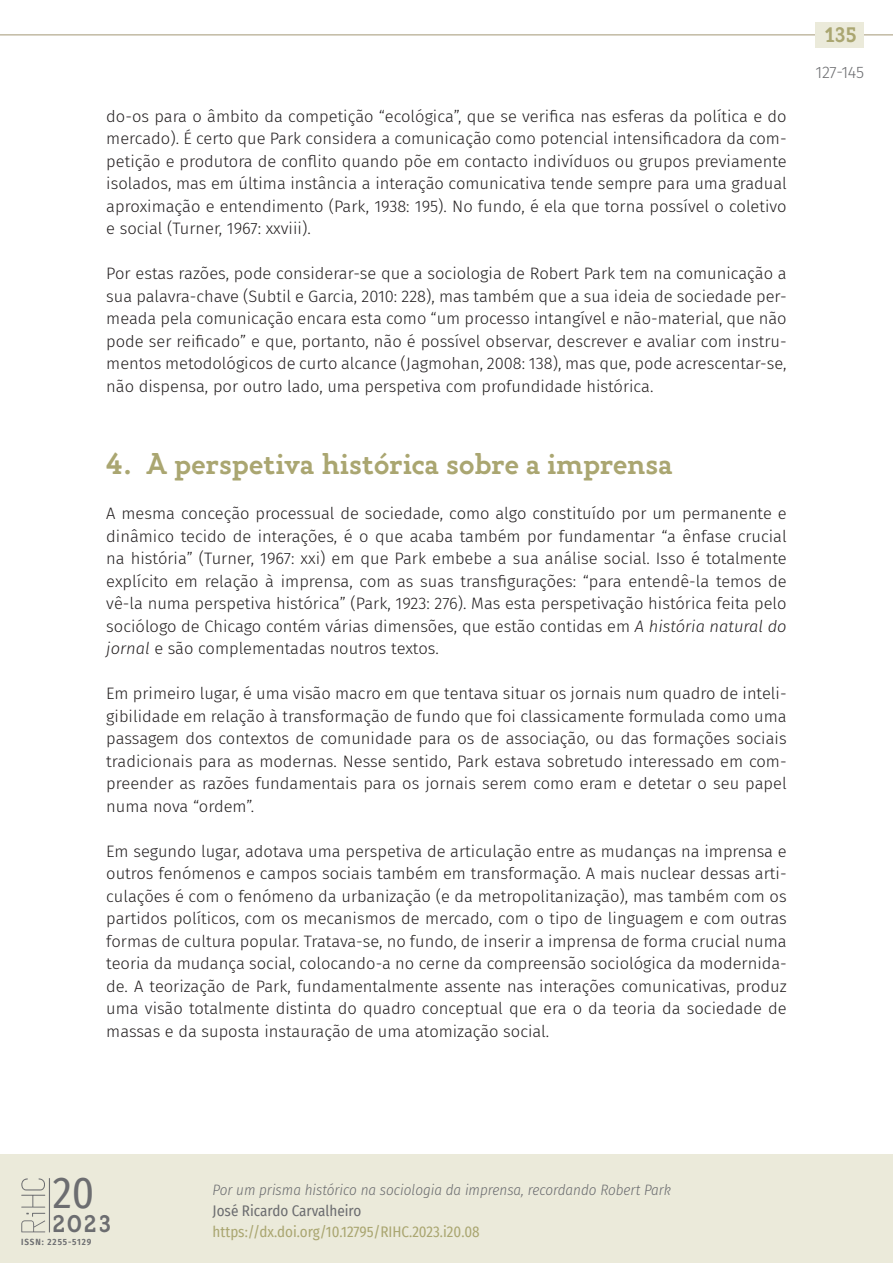
<style>
.page{position:relative;width:893px;height:1263px;background:#fff}
.page>*{position:absolute;margin:0;border:0;box-sizing:border-box;transform-origin:0 0}
.t1{font:43.2px "Fira Sans Condensed";color:#6c6d70}
._40_enunc_1{font:600 30px "Gambero";color:#aaa671}
.t2{font:600 24px "Gambero";color:#6c6d70}
.t3{font:600 21px "Gambero";color:#aaa671}
._00_bsc_PORT{font:300 16.5px/22.5px "Fira Sans";color:#231f20;text-align:justify}
._00_bsc_tras{font:300 16.5px/22.5px "Fira Sans";color:#231f20;text-align:justify}
.t4{font:300 16.5px "Fira Sans";letter-spacing:-.025em;color:#6c6d70}
.t5{font:italic 300 15px "Fira Sans Condensed";color:#6c6d70}
.t6{font:15px "Fira Sans Condensed";color:#aaa671}
.t7{font:15px "Fira Sans Condensed";color:#6c6d70}
.t8{font:600 9px "Fira Sans Condensed";letter-spacing:.1em;color:#6c6d70}
.s1{font-style:italic}
</style>
<div class="page">
<hr style="left:0;top:34px;width:893px;height:1px;background:#aea385">
<div style="left:816px;top:22px;width:48px;height:26px;background:#ebeada"></div>
<div style="left:0;top:1154px;width:893px;height:109px;background:#ebeada"></div>
<hr style="left:49px;top:1178px;width:1px;height:54px;background:#6c6d70">
<svg style="left:21px;top:1178px;width:24px;height:29px"></svg>
<svg style="left:21px;top:1213px;width:24px;height:19px"></svg>
<p class="_00_bsc_PORT" style="left:106px;top:105px;width:682px">do-os para o âmbito da competição “ecológica”, que se verifica nas esferas da política e do mercado). É certo que Park considera a comunicação como potencial intensificadora da com&shy;petição e produtora de conflito quando põe em contacto indivíduos ou grupos previamente isolados, mas em última instância a interação comunicativa tende sempre para uma gradual aproximação e entendimento (Park, 1938: 195). No fundo, é ela que torna possível o coletivo e social (Turner, 1967: xxviii).</p>
<p class="_00_bsc_PORT" style="left:106px;top:262px;width:682px">Por estas razões, pode considerar-se que a sociologia de Robert Park tem na comunicação a sua palavra-chave (Subtil e Garcia, 2010: 228), mas também que a sua ideia de sociedade per&shy;meada pela comunicação encara esta como “um processo intangível e não-material, que não pode ser reificado” e que, portanto, não é possível observar, descrever e avaliar com instru&shy;mentos metodológicos de curto alcance (Jagmohan, 2008: 138), mas que, pode acrescentar-se, não dispensa, por outro lado, uma perspetiva com profundidade histórica.</p>
<p class="_40_enunc_1" style="left:106px;top:445px;width:568px">4. A perspetiva histórica sobre a imprensa</p>
<p class="_00_bsc_tras" style="left:106px;top:502px;width:682px">A mesma conceção processual de sociedade, como algo constituído por um permanente e dinâmico tecido de interações, é o que acaba também por fundamentar “a ênfase crucial na história” (Turner, 1967: xxi) em que Park embebe a sua análise social. Isso é totalmente explícito em relação à imprensa, com as suas transfigurações: “para entendê-la temos de vê-la numa perspetiva histórica” (Park, 1923: 276). Mas esta perspetivação histórica feita pelo sociólogo de Chicago contém várias dimensões, que estão contidas em <span class="s1">A história natural do jornal</span> e são complementadas noutros textos.</p>
<p class="_00_bsc_PORT" style="left:106px;top:682px;width:682px">Em primeiro lugar, é uma visão macro em que tentava situar os jornais num quadro de inteli&shy;gibilidade em relação à transformação de fundo que foi classicamente formulada como uma passagem dos contextos de comunidade para os de associação, ou das formações sociais tradicionais para as modernas. Nesse sentido, Park estava sobretudo interessado em com&shy;preender as razões fundamentais para os jornais serem como eram e detetar o seu papel numa nova “ordem”.</p>
<p class="_00_bsc_PORT" style="left:106px;top:840px;width:682px">Em segundo lugar, adotava uma perspetiva de articulação entre as mudanças na imprensa e outros fenómenos e campos sociais também em transformação. A mais nuclear dessas arti&shy;culações é com o fenómeno da urbanização (e da metropolitanização), mas também com os partidos políticos, com os mecanismos de mercado, com o tipo de linguagem e com outras formas de cultura popular. Tratava-se, no fundo, de inserir a imprensa de forma crucial numa teoria da mudança social, colocando-a no cerne da compreensão sociológica da modernida&shy;de. A teorização de Park, fundamentalmente assente nas interações comunicativas, produz uma visão totalmente distinta do quadro conceptual que era o da teoria da sociedade de massas e da suposta instauração de uma atomização social.</p>
<p class="t3" style="left:825px;top:22px;width:33px">135</p>
<p class="t4" style="left:816px;top:60px;width:50px">127-145</p>
<h1 class="t1" style="left:53px;top:1160px;width:43px">20</h1>
<h3 class="t2" style="left:53px;top:1209px;width:60px">2023</h3>
<p class="t8" style="left:21px;top:1234px;width:71px">ISSN: 2255-5129</p>
<p class="t5" style="left:213px;top:1179px;width:460px">Por um prisma histórico na sociologia da imprensa, recordando Robert Park</p>
<p class="t7" style="left:213px;top:1199px;width:150px">José Ricardo Carvalheiro</p>
<p class="t6" style="left:213px;top:1220px;width:269px">https://dx.doi.org/10.12795/RIHC.2023.i20.08</p>
</div>
